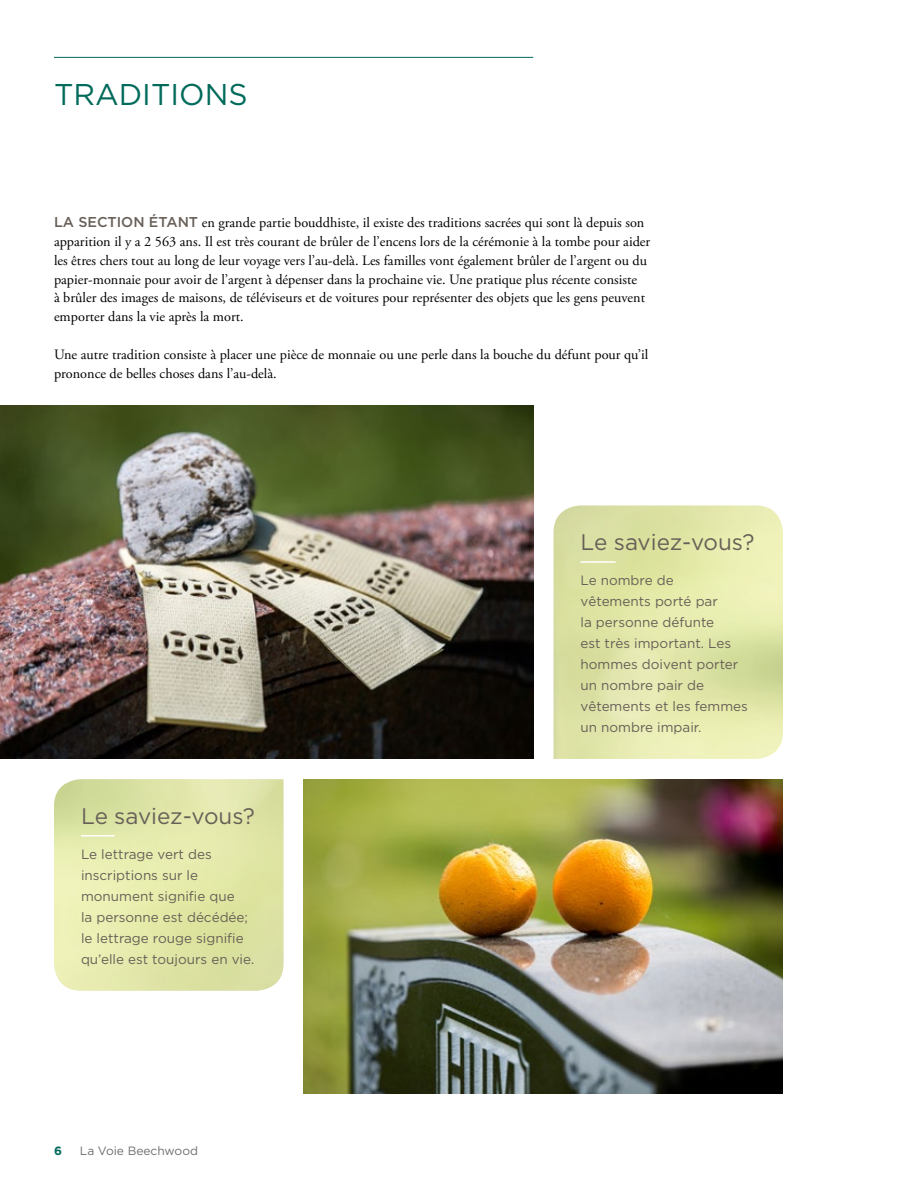
<style>
.page{position:relative;width:918px;height:1188px;background:#fff}
.page>*{position:absolute;margin:0;border:0;box-sizing:border-box;transform-origin:0 0}
.t1{font:30px "Gotham";color:#006a5b}
.t2{font:22.5px "Gotham";color:#686058}
.t3{font:14.25px/18.8px "Adobe Garamond Pro";color:#000}
.t4{font:13.5px/21px "Gotham";color:#686058}
.t5{font:12px "Gotham";color:#6d6e71}
.t6{font:700 12px "Gotham";color:#006a5b}
.s1{font-family:"Gotham";font-weight:500;color:#686058}
</style>
<div class="page">
<img style="left:54px;top:779px;width:230px;height:212px">
<hr style="left:81px;top:835px;width:34px;height:2px;background:#fff">
<hr style="left:54px;top:57px;width:479px;height:1px;background:#006a5b">
<img style="left:304px;top:779px;width:479px;height:315px">
<img style="left:0;top:406px;width:533px;height:353px">
<h1 class="t1" style="left:54px;top:78px;width:195px">TRADITIONS</h1>
<p class="t3" style="left:54px;top:214px;width:598px"><span class="s1">LA SECTION ÉTANT</span> en grande partie bouddhiste, il existe des traditions sacrées qui sont là depuis son apparition il y a 2 563 ans. Il est très courant de brûler de l’encens lors de la cérémonie à la tombe pour aider les êtres chers tout au long de leur voyage vers l’au-delà. Les familles vont également brûler de l’argent ou du papier-monnaie pour avoir de l’argent à dépenser dans la prochaine vie. Une pratique plus récente consiste<br>à brûler des images de maisons, de téléviseurs et de voitures pour représenter des objets que les gens peuvent emporter dans la vie après la mort.</p>
<p class="t3" style="left:54px;top:346px;width:596px">Une autre tradition consiste à placer une pièce de monnaie ou une perle dans la bouche du défunt pour qu’il prononce de belles choses dans l’au-delà.</p>
<h2 class="t2" style="left:81px;top:804px;width:175px">Le saviez-vous?</h2>
<p class="t4" style="left:81px;top:843px;width:175px">Le lettrage vert des inscriptions sur le monument signifie que<br>la personne est décédée; le lettrage rouge signifie qu’elle est toujours en vie.</p>
<p class="t6" style="left:54px;top:1144px;width:9px">6</p>
<p class="t5" style="left:80px;top:1145px;width:120px">La Voie Beechwood</p>
<h2 class="t2" style="left:580px;top:530px;width:175px">Le saviez-vous?</h2>
<p class="t4" style="left:580px;top:569px;width:169px">Le nombre de<br>vêtements porté par<br>la personne défunte<br>est très important. Les hommes doivent porter un nombre pair de vêtements et les femmes un nombre impair.</p>
</div>
